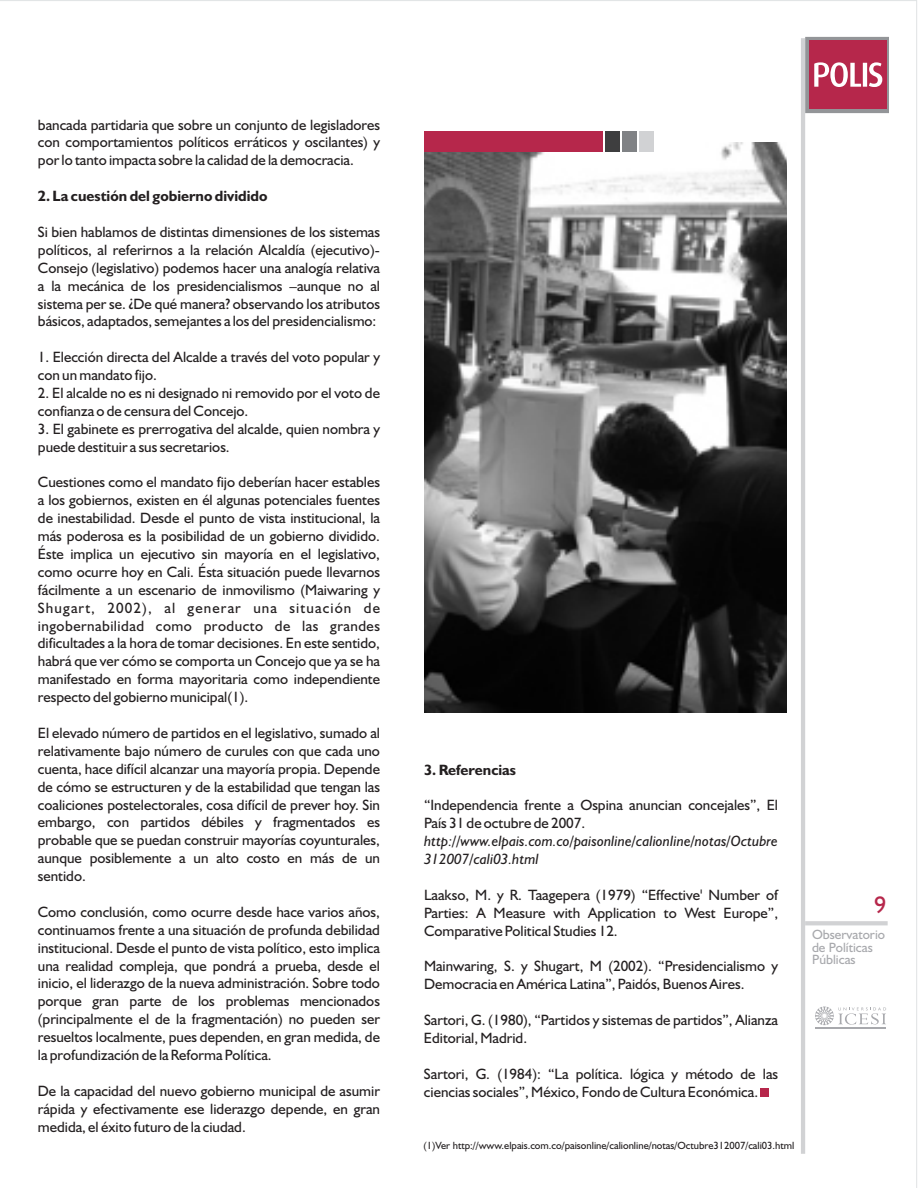
<style>
.page{position:relative;width:918px;height:1188px;background:#fff}
.page>*{position:absolute;margin:0;border:0;box-sizing:border-box;transform-origin:0 0}
.t1{font:24px "Humanist 521 BT";color:#b6274b}
.t2{font:15px/17.9px "Humanist 521 BT";color:#231f20}
.t3{font:italic 15px/17.9px "Humanist 521 BT";color:#231f20}
.t4{font:700 15px "Humanist 521 BT";color:#231f20}
.t5{font:13.5px/12.6px "Humanist 521 BT";color:#a8a9ad}
.t6{font:10.5px "Humanist 521 BT";color:#231f20}
</style>
<div class="page">
<hr style="left:801px;top:38px;width:4px;height:1116px;background:#d1d2d4">
<hr style="left:805px;top:921px;width:83px;height:4px;background:#d1d2d4">
<hr style="left:815px;top:1027px;width:71px;height:2px;background:#a8a9ad">
<svg style="left:815px;top:1007px;width:71px;height:18px"></svg>
<svg style="left:805px;top:36px;width:84px;height:78px;background:#bb5670"></svg>
<div style="left:760px;top:1089px;width:9px;height:8px;background:#b6274b"></div>
<img style="left:424px;top:143px;width:363px;height:570px">
<div style="left:424px;top:132px;width:179px;height:20px;background:#b6274b"></div>
<div style="left:605px;top:132px;width:15px;height:20px;background:#3e3e3f"></div>
<div style="left:622px;top:132px;width:15px;height:20px;background:#808285"></div>
<div style="left:639px;top:132px;width:15px;height:20px;background:#d1d2d4"></div>
<p class="t2" style="left:38px;top:117px;width:344px;text-align:justify">bancada partidaria que sobre un conjunto de legisladores con comportamientos políticos erráticos y oscilantes) y por lo tanto impacta sobre la calidad de la democracia.</p>
<p class="t4" style="left:38px;top:190px;width:231px">2. La cuestión del gobierno dividido</p>
<p class="t2" style="left:38px;top:224px;width:344px;text-align:justify">Si bien hablamos de distintas dimensiones de los sistemas políticos, al referirnos a la relación Alcaldía (ejecutivo)- Consejo (legislativo) podemos hacer una analogía relativa a la mecánica de los presidencialismos –aunque no al sistema per se. ¿De qué manera? observando los atributos básicos, adaptados, semejantes a los del presidencialismo:</p>
<p class="t2" style="left:38px;top:349px;width:344px">1. Elección directa del Alcalde a través del voto popular y con un mandato fijo.</p>
<p class="t2" style="left:38px;top:385px;width:344px">2. El alcalde no es ni designado ni removido por el voto de confianza o de censura del Concejo.</p>
<p class="t2" style="left:38px;top:421px;width:344px">3. El gabinete es prerrogativa del alcalde, quien nombra y puede destituir a sus secretarios.</p>
<p class="t2" style="left:38px;top:475px;width:344px;text-align:justify">Cuestiones como el mandato fijo deberían hacer estables a los gobiernos, existen en él algunas potenciales fuentes de inestabilidad. Desde el punto de vista institucional, la más poderosa es la posibilidad de un gobierno dividido.<br>Éste implica un ejecutivo sin mayoría en el legislativo, como ocurre hoy en Cali. Ésta situación puede llevarnos fácilmente a un escenario de inmovilismo (Maiwaring y Shugart, 2002), al generar una situación de ingobernabilidad como producto de las grandes dificultades a la hora de tomar decisiones. En este sentido, habrá que ver cómo se comporta un Concejo que ya se ha manifestado en forma mayoritaria como independiente respecto del gobierno municipal(1).</p>
<p class="t2" style="left:38px;top:725px;width:344px;text-align:justify">El elevado número de partidos en el legislativo, sumado al relativamente bajo número de curules con que cada uno cuenta, hace difícil alcanzar una mayoría propia. Depende de cómo se estructuren y de la estabilidad que tengan las coaliciones postelectorales, cosa difícil de prever hoy. Sin embargo, con partidos débiles y fragmentados es probable que se puedan construir mayorías coyunturales, aunque posiblemente a un alto costo en más de un sentido.</p>
<p class="t2" style="left:38px;top:904px;width:344px;text-align:justify">Como conclusión, como ocurre desde hace varios años, continuamos frente a una situación de profunda debilidad institucional. Desde el punto de vista político, esto implica una realidad compleja, que pondrá a prueba, desde el inicio, el liderazgo de la nueva administración. Sobre todo porque gran parte de los problemas mencionados (principalmente el de la fragmentación) no pueden ser resueltos localmente, pues dependen, en gran medida, de la profundización de la Reforma Política.</p>
<p class="t2" style="left:38px;top:1083px;width:344px;text-align:justify">De la capacidad del nuevo gobierno municipal de asumir rápida y efectivamente ese liderazgo depende, en gran medida, el éxito futuro de la ciudad.</p>
<p class="t4" style="left:424px;top:763px;width:94px">3. Referencias</p>
<p class="t2" style="left:424px;top:798px;width:356px">“Independencia frente a Ospina anuncian concejales”, El<br>País 31 de octubre de 2007.</p>
<p class="t3" style="left:424px;top:833px;width:356px">http://www.elpais.com.co/paisonline/calionline/notas/Octubre<br>312007/cali03.html</p>
<p class="t2" style="left:424px;top:887px;width:356px;text-align:justify">Laakso, M. y R. Taagepera (1979) “Effective' Number of Parties: A Measure with Application to West Europe”, Comparative Political Studies 12.</p>
<p class="t2" style="left:424px;top:959px;width:356px">Mainwaring, S. y Shugart, M (2002). “Presidencialismo y<br>Democracia en América Latina”, Paidós, Buenos Aires.</p>
<p class="t2" style="left:424px;top:1012px;width:356px">Sartori, G. (1980), “Partidos y sistemas de partidos”, Alianza<br>Editorial, Madrid.</p>
<p class="t2" style="left:424px;top:1066px;width:356px">Sartori, G. (1984): “La política. lógica y método de las ciencias sociales”, México, Fondo de Cultura Económica.</p>
<p class="t6" style="left:424px;top:1141px;width:372px">(1)Ver http://www.elpais.com.co/paisonline/calionline/notas/Octubre312007/cali03.html</p>
<h1 class="t1" style="left:874px;top:895px;width:14px">9</h1>
<p class="t5" style="left:812px;top:929px;width:75px">Observatorio de Políticas<br>Públicas</p>
</div>
